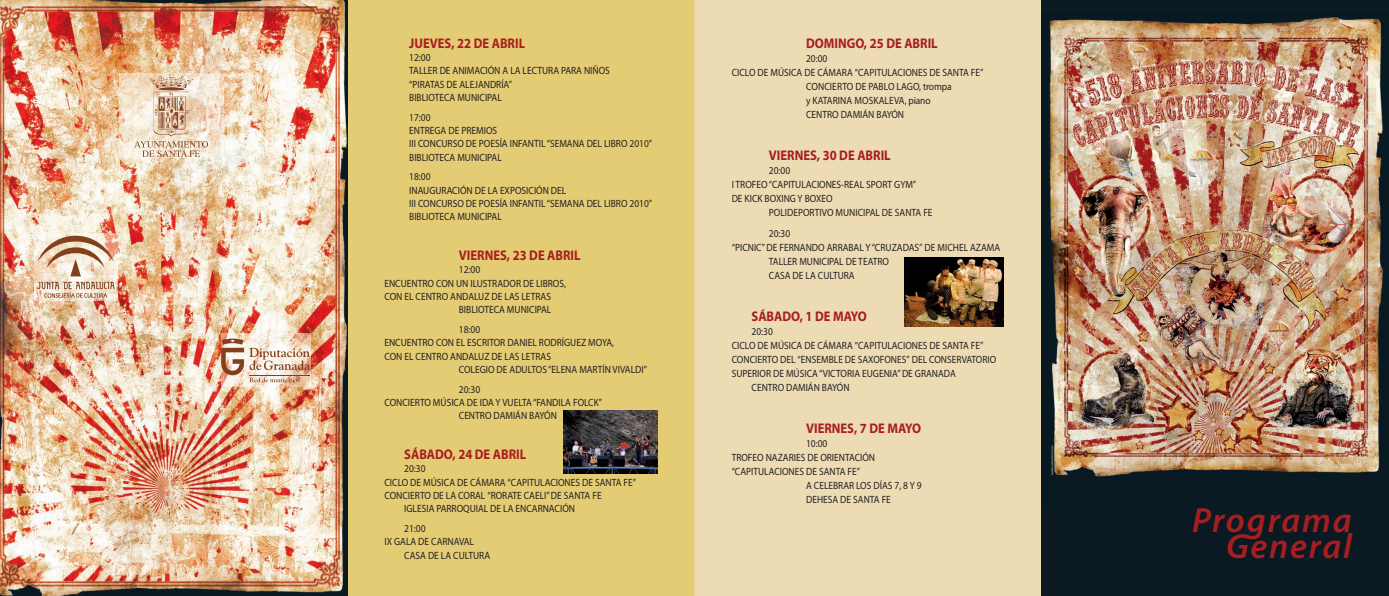
<style>
.page{position:relative;width:1389px;height:596px;background:#fff}
.page>*{position:absolute;margin:0;border:0;box-sizing:border-box;transform-origin:0 0}
.t1{font:italic 600 35px/25.8px "Myriad Pro";letter-spacing:.05em;color:#a81e20;text-align:right}
.t2{font:700 14px "Myriad Pro";color:#a81e20;scale:.9 1}
.t3{font:10.5px/13.3px "Myriad Pro";color:#231f20;scale:.9 1}
</style>
<div class="page">
<img style="left:0;top:0;width:1389px;height:595px">
<h2 class="t2" style="left:409px;top:35px;width:130px">JUEVES, 22 DE ABRIL</h2>
<p class="t3" style="left:409px;top:51px;width:224px">12:00<br>TALLER DE ANIMACIÓN A LA LECTURA PARA NIÑOS “PIRATAS DE ALEJANDRÍA”<br>BIBLIOTECA MUNICIPAL</p>
<p class="t3" style="left:409px;top:110px;width:272px">17:00<br>ENTREGA DE PREMIOS<br>III CONCURSO DE POESÍA INFANTIL “SEMANA DEL LIBRO 2010”<br>BIBLIOTECA MUNICIPAL</p>
<p class="t3" style="left:409px;top:170px;width:272px">18:00<br>INAUGURACIÓN DE LA EXPOSICIÓN DEL<br>III CONCURSO DE POESÍA INFANTIL “SEMANA DEL LIBRO 2010”<br>BIBLIOTECA MUNICIPAL</p>
<h2 class="t2" style="left:459px;top:247px;width:137px">VIERNES, 23 DE ABRIL</h2>
<p class="t3" style="left:459px;top:263px;width:25px">12:00</p>
<p class="t3" style="left:384px;top:276px;width:203px">ENCUENTRO CON UN ILUSTRADOR DE LIBROS,</p>
<p class="t3" style="left:384px;top:289px;width:187px">CON EL CENTRO ANDALUZ DE LAS LETRAS</p>
<p class="t3" style="left:459px;top:303px;width:104px">BIBLIOTECA MUNICIPAL</p>
<p class="t3" style="left:459px;top:322px;width:25px">18:00</p>
<p class="t3" style="left:384px;top:336px;width:257px">ENCUENTRO CON EL ESCRITOR DANIEL RODRÍGUEZ MOYA,</p>
<p class="t3" style="left:384px;top:349px;width:187px">CON EL CENTRO ANDALUZ DE LAS LETRAS</p>
<p class="t3" style="left:459px;top:362px;width:211px">COLEGIO DE ADULTOS “ELENA MARTÍN VIVALDI”</p>
<p class="t3" style="left:459px;top:382px;width:25px">20:30</p>
<p class="t3" style="left:384px;top:395px;width:244px">CONCIERTO MÚSICA DE IDA Y VUELTA “FANDILA FOLCK”</p>
<p class="t3" style="left:459px;top:408px;width:110px">CENTRO DAMIÁN BAYÓN</p>
<h2 class="t2" style="left:404px;top:446px;width:137px">SÁBADO, 24 DE ABRIL</h2>
<p class="t3" style="left:404px;top:462px;width:25px">20:30</p>
<p class="t3" style="left:384px;top:475px;width:281px">CICLO DE MÚSICA DE CÁMARA “CAPITULACIONES DE SANTA FE”</p>
<p class="t3" style="left:384px;top:488px;width:243px">CONCIERTO DE LA CORAL “RORATE CAELI” DE SANTA FE</p>
<p class="t3" style="left:404px;top:502px;width:191px">IGLESIA PARROQUIAL DE LA ENCARNACIÓN</p>
<p class="t3" style="left:404px;top:521px;width:25px">21:00</p>
<p class="t3" style="left:384px;top:534px;width:101px">IX GALA DE CARNAVAL</p>
<p class="t3" style="left:404px;top:548px;width:97px">CASA DE LA CULTURA</p>
<h2 class="t2" style="left:806px;top:35px;width:148px">DOMINGO, 25 DE ABRIL</h2>
<p class="t3" style="left:806px;top:51px;width:25px">20:00</p>
<p class="t3" style="left:732px;top:65px;width:281px">CICLO DE MÚSICA DE CÁMARA “CAPITULACIONES DE SANTA FE”</p>
<p class="t3" style="left:806px;top:79px;width:163px">CONCIERTO DE PABLO LAGO, trompa</p>
<p class="t3" style="left:806px;top:93px;width:140px">y KATARINA MOSKALEVA, piano</p>
<p class="t3" style="left:806px;top:107px;width:110px">CENTRO DAMIÁN BAYÓN</p>
<h2 class="t2" style="left:769px;top:147px;width:137px">VIERNES, 30 DE ABRIL</h2>
<p class="t3" style="left:732px;top:163px;width:207px;line-height:14px;text-indent:37px">20:00<br>I TROFEO “CAPITULACIONES-REAL SPORT GYM”<br>DE KICK BOXING Y BOXEO</p>
<p class="t3" style="left:769px;top:202px;width:183px;line-height:21px">POLIDEPORTIVO MUNICIPAL DE SANTA FE<br>20:30</p>
<p class="t3" style="left:769px;top:240px;width:259px;line-height:14px;text-indent:-37px">“PICNIC” DE FERNANDO ARRABAL Y “CRUZADAS” DE MICHEL AZAMA<br>TALLER MUNICIPAL DE TEATRO<br>CASA DE LA CULTURA</p>
<h2 class="t2" style="left:752px;top:308px;width:130px">SÁBADO, 1 DE MAYO</h2>
<p class="t3" style="left:752px;top:324px;width:25px">20:30</p>
<p class="t3" style="left:732px;top:338px;width:281px">CICLO DE MÚSICA DE CÁMARA “CAPITULACIONES DE SANTA FE”</p>
<p class="t3" style="left:732px;top:352px;width:296px">CONCIERTO DEL “ENSEMBLE DE SAXOFONES” DEL CONSERVATORIO</p>
<p class="t3" style="left:732px;top:366px;width:251px">SUPERIOR DE MÚSICA “VICTORIA EUGENIA” DE GRANADA</p>
<p class="t3" style="left:752px;top:380px;width:110px">CENTRO DAMIÁN BAYÓN</p>
<h2 class="t2" style="left:806px;top:420px;width:129px">VIERNES, 7 DE MAYO</h2>
<p class="t3" style="left:806px;top:436px;width:25px">10:00</p>
<p class="t3" style="left:732px;top:450px;width:161px">TROFEO NAZARIES DE ORIENTACIÓN</p>
<p class="t3" style="left:732px;top:464px;width:144px">“CAPITULACIONES DE SANTA FE”</p>
<p class="t3" style="left:806px;top:478px;width:130px">A CELEBRAR LOS DÍAS 7, 8 Y 9</p>
<p class="t3" style="left:806px;top:492px;width:96px">DEHESA DE SANTA FE</p>
<h1 class="t1" style="left:1192px;top:507px;width:161px">Programa<br>General</h1>
</div>
